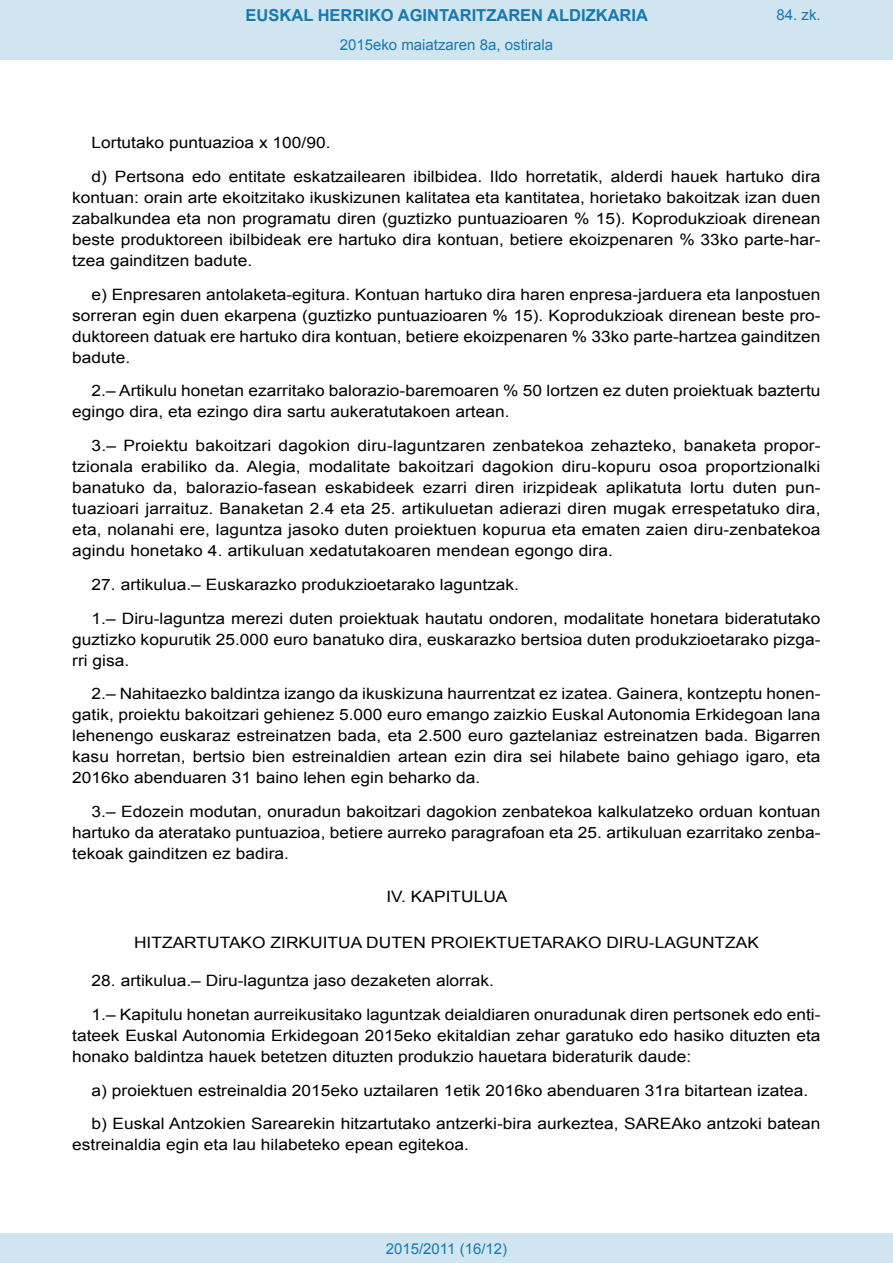
<style>
.page{position:relative;width:893px;height:1263px;background:#fff}
.page>*{position:absolute;margin:0;border:0;box-sizing:border-box;transform-origin:0 0}
.t1{font:700 16.5px "Arial";color:#1879ad}
.BOPVDetalle{font:15.6px/21px "Arial";color:#000;text-align:justify;scale:1.11 1}
.BOPVClave{font:15.6px "Arial";color:#000;scale:1.11 1}
.Paginacion_Centro{font:15px "Arial";color:#1879ad}
</style>
<div class="page">
<div style="left:0;top:0;width:893px;height:60px;background:#d0e5f0"></div>
<div style="left:0;top:1233px;width:893px;height:30px;background:#d0e5f0"></div>
<p class="t1" style="left:246px;top:4px;width:404px">EUSKAL HERRIKO AGINTARITZAREN ALDIZKARIA</p>
<p class="Paginacion_Centro" style="left:340px;top:35px;width:215px">2015eko maiatzaren 8a, ostirala</p>
<p class="Paginacion_Centro" style="left:776px;top:5px;width:46px">84. zk.</p>
<p class="BOPVDetalle" style="left:92px;top:132px;width:217px">Lortutako puntuazioa x 100/90.</p>
<p class="BOPVDetalle" style="left:72px;top:166px;width:676px;text-indent:19px">d) Pertsona edo entitate eskatzailearen ibilbidea. Ildo horretatik, alderdi hauek hartuko dira kontuan: orain arte ekoitzitako ikuskizunen kalitatea eta kantitatea, horietako bakoitzak izan duen zabalkundea eta non programatu diren (guztizko puntuazioaren % 15). Koprodukzioak direnean beste produktoreen ibilbideak ere hartuko dira kontuan, betiere ekoizpenaren % 33ko parte-har&shy;tzea gainditzen badute.</p>
<p class="BOPVDetalle" style="left:72px;top:284px;width:676px;text-indent:19px">e) Enpresaren antolaketa-egitura. Kontuan hartuko dira haren enpresa-jarduera eta lanpostuen sorreran egin duen ekarpena (guztizko puntuazioaren % 15). Koprodukzioak direnean beste pro&shy;duktoreen datuak ere hartuko dira kontuan, betiere ekoizpenaren % 33ko parte-hartzea gainditzen badute.</p>
<p class="BOPVDetalle" style="left:72px;top:381px;width:676px;text-indent:19px">2.– Artikulu honetan ezarritako balorazio-baremoaren % 50 lortzen ez duten proiektuak baztertu egingo dira, eta ezingo dira sartu aukeratutakoen artean.</p>
<p class="BOPVDetalle" style="left:72px;top:435px;width:676px;text-indent:19px">3.– Proiektu bakoitzari dagokion diru-laguntzaren zenbatekoa zehazteko, banaketa propor&shy;tzionala erabiliko da. Alegia, modalitate bakoitzari dagokion diru-kopuru osoa proportzionalki banatuko da, balorazio-fasean eskabideek ezarri diren irizpideak aplikatuta lortu duten pun&shy;tuazioari jarraituz. Banaketan 2.4 eta 25. artikuluetan adierazi diren mugak errespetatuko dira, eta, nolanahi ere, laguntza jasoko duten proiektuen kopurua eta ematen zaien diru-zenbatekoa agindu honetako 4. artikuluan xedatutakoaren mendean egongo dira.</p>
<p class="BOPVDetalle" style="left:92px;top:574px;width:387px">27. artikulua.– Euskarazko produkzioetarako laguntzak.</p>
<p class="BOPVDetalle" style="left:72px;top:608px;width:676px;text-indent:19px">1.– Diru-laguntza merezi duten proiektuak hautatu ondoren, modalitate honetara bideratutako guztizko kopurutik 25.000 euro banatuko dira, euskarazko bertsioa duten produkzioetarako pizga&shy;rri gisa.</p>
<p class="BOPVDetalle" style="left:72px;top:684px;width:676px;text-indent:19px">2.– Nahitaezko baldintza izango da ikuskizuna haurrentzat ez izatea. Gainera, kontzeptu honen&shy;gatik, proiektu bakoitzari gehienez 5.000 euro emango zaizkio Euskal Autonomia Erkidegoan lana lehenengo euskaraz estreinatzen bada, eta 2.500 euro gaztelaniaz estreinatzen bada. Bigarren kasu horretan, bertsio bien estreinaldien artean ezin dira sei hilabete baino gehiago igaro, eta 2016ko abenduaren 31 baino lehen egin beharko da.</p>
<p class="BOPVDetalle" style="left:72px;top:801px;width:676px;text-indent:19px">3.– Edozein modutan, onuradun bakoitzari dagokion zenbatekoa kalkulatzeko orduan kontuan hartuko da ateratako puntuazioa, betiere aurreko paragrafoan eta 25. artikuluan ezarritako zenba&shy;tekoak gainditzen ez badira.</p>
<p class="BOPVClave" style="left:386px;top:886px;width:111px">IV. KAPITULUA</p>
<p class="BOPVClave" style="left:134px;top:932px;width:564px">HITZARTUTAKO ZIRKUITUA DUTEN PROIEKTUETARAKO DIRU-LAGUNTZAK</p>
<p class="BOPVDetalle" style="left:92px;top:970px;width:364px">28. artikulua.– Diru-laguntza jaso dezaketen alorrak.</p>
<p class="BOPVDetalle" style="left:72px;top:1004px;width:676px;text-indent:19px">1.– Kapitulu honetan aurreikusitako laguntzak deialdiaren onuradunak diren pertsonek edo enti&shy;tateek Euskal Autonomia Erkidegoan 2015eko ekitaldian zehar garatuko edo hasiko dituzten eta honako baldintza hauek betetzen dituzten produkzio hauetara bideraturik daude:</p>
<p class="BOPVDetalle" style="left:92px;top:1080px;width:647px">a) proiektuen estreinaldia 2015eko uztailaren 1etik 2016ko abenduaren 31ra bitartean izatea.</p>
<p class="BOPVDetalle" style="left:72px;top:1113px;width:676px;text-indent:19px">b) Euskal Antzokien Sarearekin hitzartutako antzerki-bira aurkeztea, SAREAko antzoki batean estreinaldia egin eta lau hilabeteko epean egitekoa.</p>
<p class="Paginacion_Centro" style="left:386px;top:1238px;width:123px">2015/2011 (16/12)</p>
</div>
